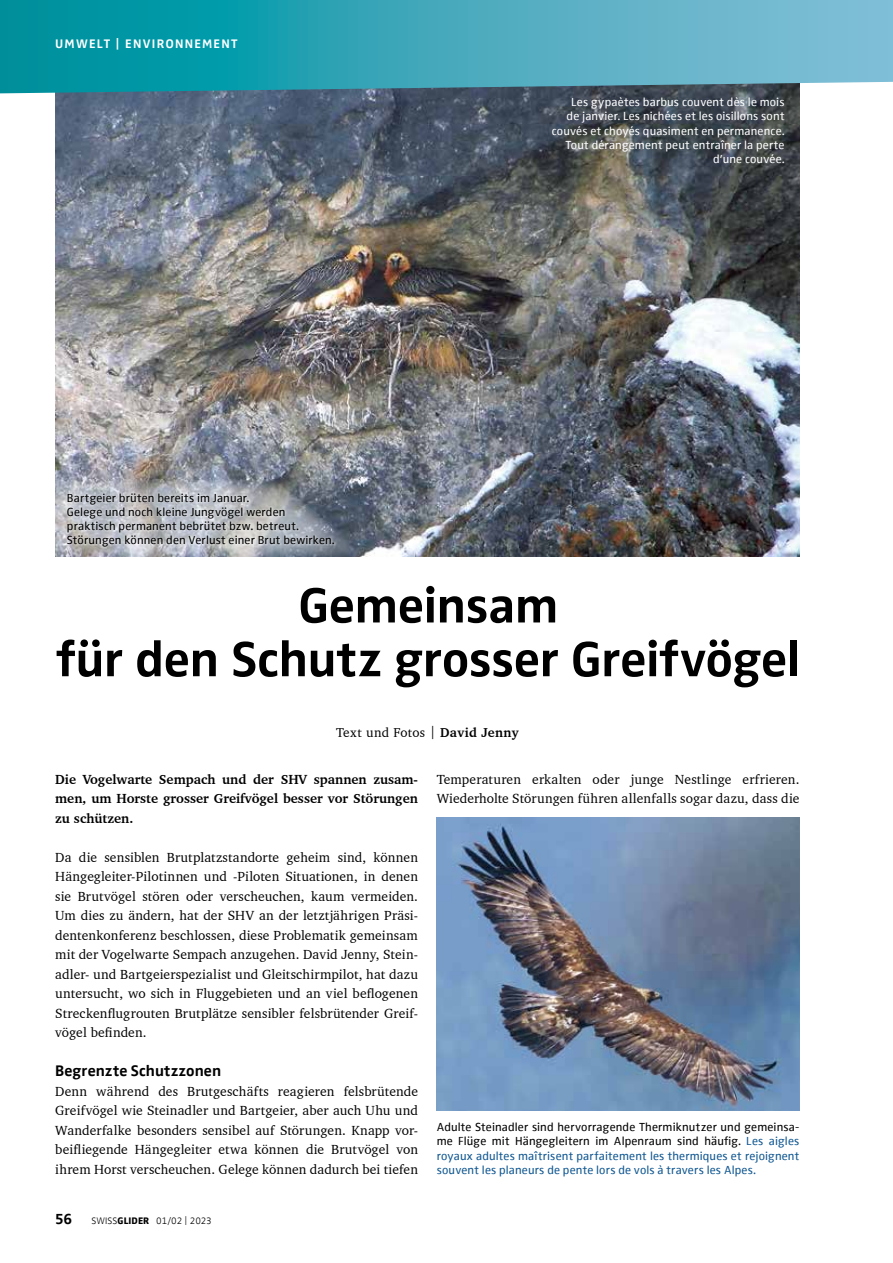
<style>
.page{position:relative;width:893px;height:1263px;background:#fff}
.page>*{position:absolute;margin:0;border:0;box-sizing:border-box;transform-origin:0 0}
.t1{font:700 51px/53.7px "Zwo Offc Pro";letter-spacing:-.005em;color:#000;text-align:center}
.t2{font:700 15.75px "Zwo Offc Pro";letter-spacing:.005em;color:#000}
.t3{font:700 15px "Zwo Offc Pro";color:#000}
.t4{font:13.5px/19.5px "Charter BT";letter-spacing:.01em;color:#000;text-align:justify}
.t5{font:700 13.5px/19.5px "Charter BT";color:#000;text-align:justify}
.t6{font:13.2px "Charter BT";letter-spacing:.02em;color:#000}
.t7{font:700 12.75px "Zwo Offc Pro";letter-spacing:.1em;color:#fff}
.t8{font:12px/14.2px "Zwo Offc Pro";letter-spacing:.015em;color:#115892;text-align:justify}
.t9{font:12px/14.2px "Zwo Offc Pro";letter-spacing:.015em;color:#fff;text-align:right}
.t10{font:12px/14.2px "Zwo Offc Pro";letter-spacing:.015em;color:#000}
.t11{font:300 9.75px "Zwo Offc Pro";letter-spacing:-.015em;color:#000}
.s1{font-weight:700}
.s2{font-weight:800}
.s3{color:#000}
</style>
<div class="page">
<img style="left:437px;top:817px;width:362px;height:293px">
<img style="left:55px;top:93px;width:744px;height:463px">
<svg style="left:0;top:0;width:893px;height:93px;background:#3ea4b6"></svg>
<svg style="left:55px;top:479px;width:320px;height:78px;background:#888e98"></svg>
<div style="left:66px;top:491px;width:270px;height:58px;background:#fff;opacity:.45"></div>
<p class="t7" style="left:55px;top:34px;width:184px">UMWELT | ENVIRONNEMENT</p>
<p class="t10" style="left:67px;top:490px;width:269px">Bartgeier brüten bereits im Januar.<br>Gelege und noch kleine Jungvögel werden praktisch permanent bebrütet bzw. betreut.<br>Störungen können den Verlust einer Brut bewirken.</p>
<p class="t9" style="left:552px;top:94px;width:234px">Les gypaètes barbus couvent dès le mois<br>de janvier. Les nichées et les oisillons sont couvés et choyés quasiment en permanence.<br>Tout dérangement peut entraîner la perte d’une couvée.</p>
<h1 class="t1" style="left:56px;top:575px;width:745px">Gemeinsam<br>für den Schutz grosser Greifvögel</h1>
<p class="t6" style="left:336px;top:724px;width:184px">Text und Fotos | <span class="s1">David Jenny</span></p>
<p class="t5" style="left:55px;top:769px;width:364px">Die Vogelwarte Sempach und der SHV spannen zusam&shy;men, um Horste grosser Greifvögel besser vor Störungen zu schützen.</p>
<p class="t4" style="left:55px;top:847px;width:364px">Da die sensiblen Brutplatzstandorte geheim sind, können Hängegleiter-Pilotinnen und -Piloten Situationen, in denen sie Brutvögel stören oder verscheuchen, kaum vermeiden.<br>Um dies zu ändern, hat der SHV an der letztjährigen Präsi&shy;dentenkonferenz beschlossen, diese Problematik gemeinsam mit der Vogelwarte Sempach anzugehen. David Jenny, Stein&shy;adler- und Bartgeierspezialist und Gleitschirmpilot, hat dazu untersucht, wo sich in Fluggebieten und an viel beflogenen Streckenflugrouten Brutplätze sensibler felsbrütender Greif&shy;vögel befinden.</p>
<p class="t2" style="left:55px;top:1059px;width:167px">Begrenzte Schutzzonen</p>
<p class="t4" style="left:55px;top:1081px;width:364px">Denn während des Brutgeschäfts reagieren felsbrütende Greifvögel wie Steinadler und Bartgeier, aber auch Uhu und Wanderfalke besonders sensibel auf Störungen. Knapp vor&shy;beifliegende Hängegleiter etwa können die Brutvögel von ihrem Horst verscheuchen. Gelege können dadurch bei tiefen</p>
<p class="t3" style="left:55px;top:1207px;width:19px">56</p>
<p class="t11" style="left:91px;top:1213px;width:122px">SWISS<span class="s2">GLIDER</span> 01/02 | 2023</p>
<p class="t4" style="left:437px;top:769px;width:364px">Temperaturen erkalten oder junge Nestlinge erfrieren.<br>Wiederholte Störungen führen allenfalls sogar dazu, dass die</p>
<p class="t8" style="left:437px;top:1119px;width:364px"><span class="s3">Adulte Steinadler sind hervorragende Thermiknutzer und gemeinsa&shy;me Flüge mit Hängegleitern im Alpenraum sind häufig.</span> Les aigles royaux adultes maîtrisent parfaitement les thermiques et rejoignent souvent les planeurs de pente lors de vols à travers les Alpes.</p>
</div>
